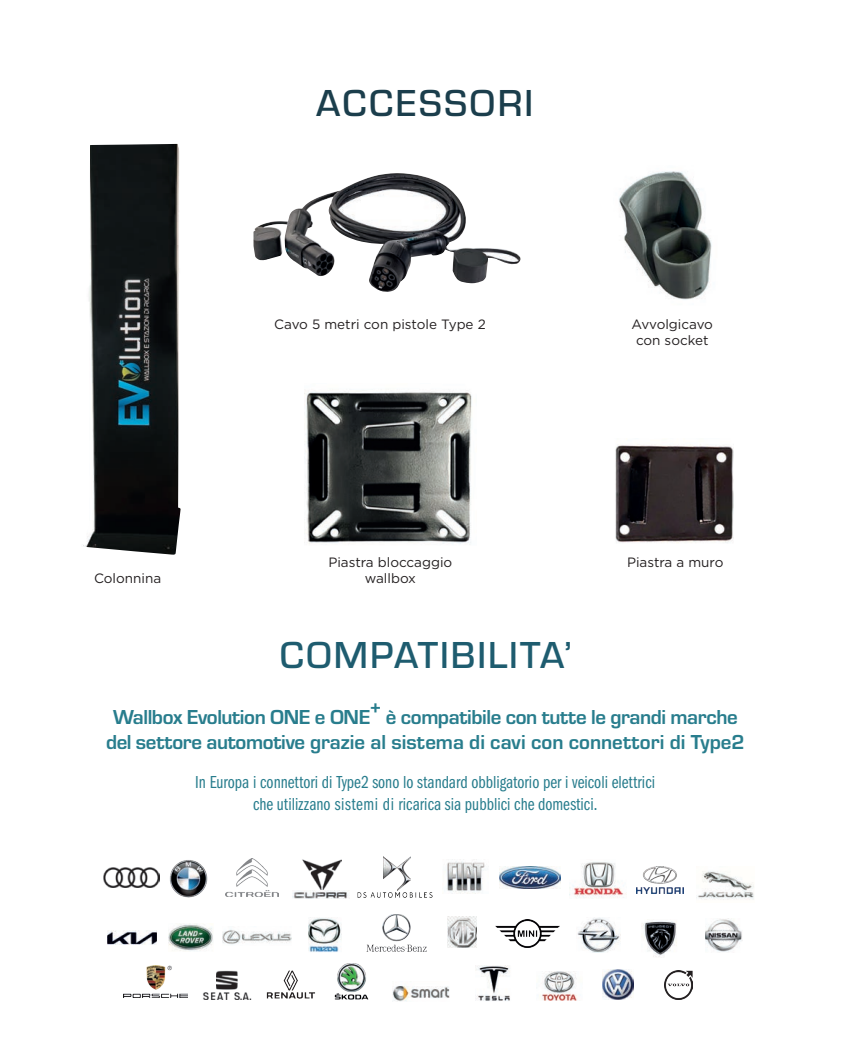
<style>
.page{position:relative;width:851px;height:1063px;background:#fff}
.page>*{position:absolute;margin:0;border:0;box-sizing:border-box;transform-origin:0 0}
.t1{font:500 39px "Eurostile";letter-spacing:.05em;color:#1e5c6f}
.t2{font:500 39px "Eurostile";letter-spacing:.06em;color:#1b3e4c}
.t3{font:700 21px/25.2px "Eurostile";letter-spacing:-.015em;color:#287d8d}
.t4{font:700 18.3px "Eurostile";color:#287d8d}
.t5{font:18px/21.6px "Franklin Gothic URW Com Boo";color:#287d8d;text-align:center}
.t6{font:13.5px/16.2px "Gotham";color:#231f20;text-align:center}
</style>
<div class="page">
<img style="left:253px;top:173px;width:144px;height:103px">
<img style="left:169px;top:860px;width:38px;height:38px">
<img style="left:225px;top:859px;width:54px;height:38px">
<img style="left:357px;top:890px;width:76px;height:8px">
<img style="left:446px;top:859px;width:39px;height:35px">
<img style="left:499px;top:866px;width:61px;height:23px">
<img style="left:569px;top:862px;width:57px;height:36px">
<img style="left:636px;top:866px;width:47px;height:28px">
<img style="left:168px;top:924px;width:45px;height:27px">
<img style="left:107px;top:931px;width:50px;height:14px">
<img style="left:222px;top:929px;width:69px;height:16px">
<img style="left:383px;top:857px;width:27px;height:33px">
<img style="left:309px;top:918px;width:32px;height:34px">
<img style="left:447px;top:917px;width:29px;height:31px">
<img style="left:495px;top:920px;width:64px;height:28px">
<img style="left:577px;top:917px;width:43px;height:36px">
<img style="left:641px;top:921px;width:36px;height:36px">
<img style="left:124px;top:966px;width:63px;height:31px">
<img style="left:302px;top:859px;width:39px;height:31px">
<img style="left:334px;top:964px;width:35px;height:35px">
<img style="left:392px;top:985px;width:58px;height:17px">
<img style="left:475px;top:966px;width:35px;height:35px">
<img style="left:664px;top:971px;width:28px;height:28px">
<img style="left:602px;top:970px;width:31px;height:30px">
<img style="left:203px;top:992px;width:49px;height:7px">
<img style="left:217px;top:970px;width:20px;height:20px">
<img style="left:696px;top:871px;width:58px;height:29px">
<img style="left:293px;top:890px;width:56px;height:9px">
<img style="left:103px;top:868px;width:57px;height:19px">
<img style="left:367px;top:914px;width:59px;height:38px">
<img style="left:266px;top:992px;width:49px;height:7px">
<img style="left:283px;top:970px;width:15px;height:21px">
<img style="left:83px;top:144px;width:98px;height:411px">
<img style="left:705px;top:919px;width:37px;height:33px">
<img style="left:542px;top:971px;width:35px;height:29px">
<img style="left:619px;top:171px;width:93px;height:129px">
<img style="left:304px;top:390px;width:168px;height:154px">
<img style="left:615px;top:444px;width:118px;height:99px">
<h1 class="t2" style="left:316px;top:77px;width:218px">ACCESSORI</h1>
<p class="t6" style="left:94px;top:569px;width:69px">Colonnina</p>
<p class="t6" style="left:274px;top:316px;width:213px">Cavo 5 metri con pistole Type 2</p>
<p class="t6" style="left:631px;top:316px;width:83px">Avvolgicavo con socket</p>
<p class="t6" style="left:328px;top:554px;width:125px">Piastra bloccaggio</p>
<p class="t6" style="left:627px;top:554px;width:98px">Piastra a muro</p>
<p class="t6" style="left:364px;top:570px;width:53px">wallbox</p>
<h1 class="t1" style="left:280px;top:628px;width:294px">COMPATIBILITA’</h1>
<p class="t4" style="left:370px;top:694px;width:13px">+</p>
<p class="t3" style="left:106px;top:703px;width:640px;text-indent:280px">è compatibile con tutte le grandi marche del settore automotive grazie al sistema di cavi con connettori di Type2</p>
<p class="t3" style="left:113px;top:703px;width:259px">Wallbox Evolution ONE e ONE</p>
<p class="t5" style="left:195px;top:771px;width:461px">In Europa i connettori di Type2 sono lo standard obbligatorio per i veicoli elettrici che utilizzano sistemi di ricarica sia pubblici che domestici.</p>
</div>
